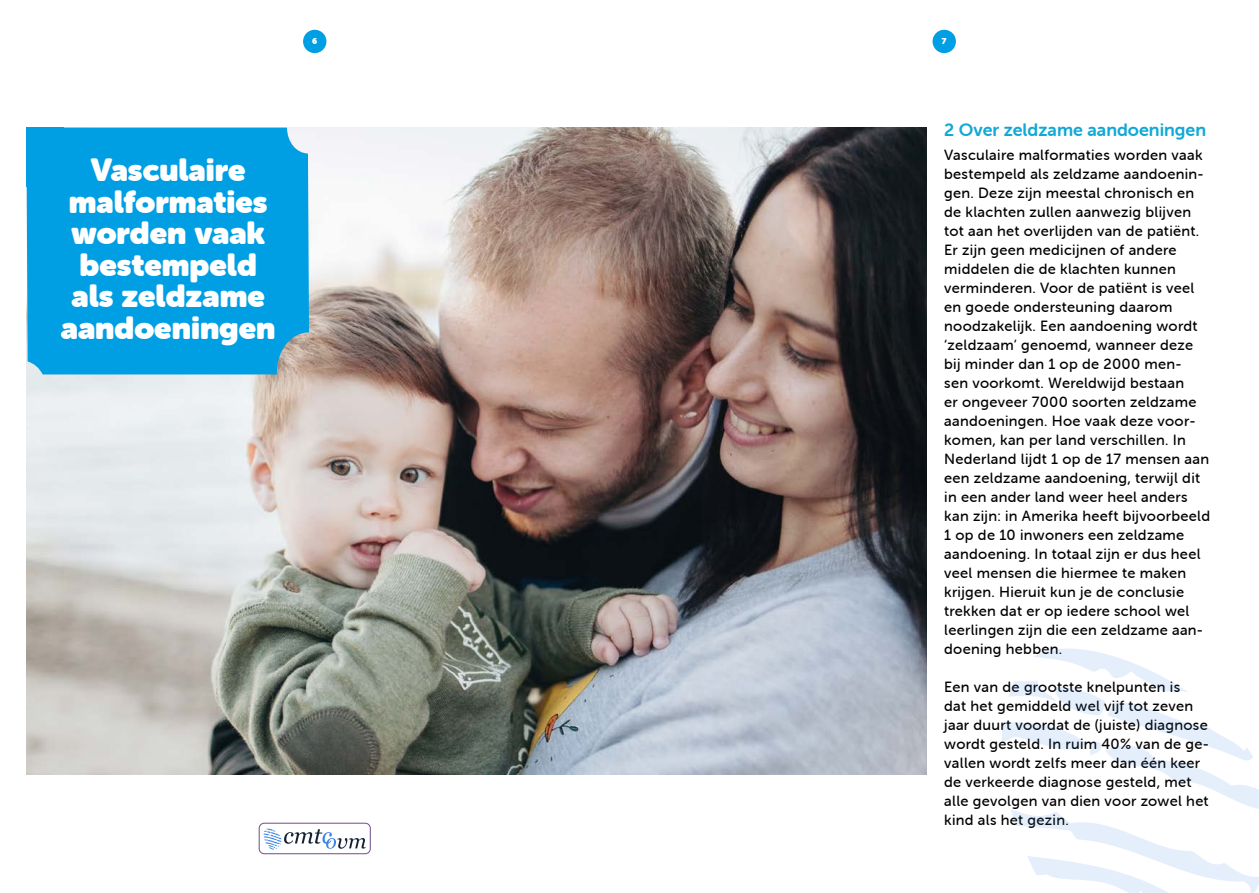
<style>
.page{position:relative;width:1259px;height:893px;background:#fff}
.page>*{position:absolute;margin:0;border:0;box-sizing:border-box;transform-origin:0 0}
.t1{font:31.5px/31.5px "Museo Sans Rounded";color:#fff;text-align:center}
.t2{font:18px "Museo Sans Rounded 700";color:#10a8d6}
.t3{font:14.85px/19px "Museo Sans Rounded 500";letter-spacing:.02em;color:#000}
.t4{font:8.4px "Museo Sans Rounded";color:#fff}
</style>
<div class="page">
<div style="left:303px;top:30px;width:23px;height:23px;background:#009fe3;border-radius:50%"></div>
<div style="left:932px;top:30px;width:24px;height:23px;background:#009fe3;border-radius:50%"></div>
<img style="left:27px;top:128px;width:900px;height:646px">
<div style="left:27px;top:128px;width:282px;height:246px;background:#009fe3"></div>
<svg style="left:1002px;top:648px;width:257px;height:245px"></svg>
<div style="left:27px;top:128px;width:37px;height:59px;background:#009fe3"></div>
<div style="left:259px;top:823px;width:111px;height:31px;border:1px solid #6e4e8b;border-radius:5px"></div>
<svg style="left:264px;top:828px;width:102px;height:21px"></svg>
<h1 class="t1" style="left:61px;top:155px;width:216px">Vasculaire malformaties worden vaak bestempeld als zeldzame aandoeningen</h1>
<p class="t4" style="left:312px;top:36px;width:7px">6</p>
<p class="t4" style="left:942px;top:36px;width:6px">7</p>
<p class="t2" style="left:944px;top:120px;width:263px">2 Over zeldzame aandoeningen</p>
<p class="t3" style="left:944px;top:145px;width:267px">Vasculaire malformaties worden vaak bestempeld als zeldzame aandoenin&shy;gen. Deze zijn meestal chronisch en de klachten zullen aanwezig blijven tot aan het overlijden van de patiënt.<br>Er zijn geen medicijnen of andere middelen die de klachten kunnen verminderen. Voor de patiënt is veel en goede ondersteuning daarom noodzakelijk. Een aandoening wordt ‘zeldzaam’ genoemd, wanneer deze bij minder dan 1 op de 2000 men-<br>sen voorkomt. Wereldwijd bestaan<br>er ongeveer 7000 soorten zeldzame aandoeningen. Hoe vaak deze voor&shy;komen, kan per land verschillen. In Nederland lijdt 1 op de 17 mensen aan een zeldzame aandoening, terwijl dit in een ander land weer heel anders kan zijn: in Amerika heeft bijvoorbeeld 1 op de 10 inwoners een zeldzame aandoening. In totaal zijn er dus heel veel mensen die hiermee te maken krijgen. Hieruit kun je de conclusie trekken dat er op iedere school wel leerlingen zijn die een zeldzame aan&shy;doening hebben.</p>
<p class="t3" style="left:944px;top:678px;width:266px">Een van de grootste knelpunten is<br>dat het gemiddeld wel vijf tot zeven jaar duurt voordat de (juiste) diagnose wordt gesteld. In ruim 40% van de ge&shy;vallen wordt zelfs meer dan één keer de verkeerde diagnose gesteld, met alle gevolgen van dien voor zowel het kind als het gezin.</p>
</div>
